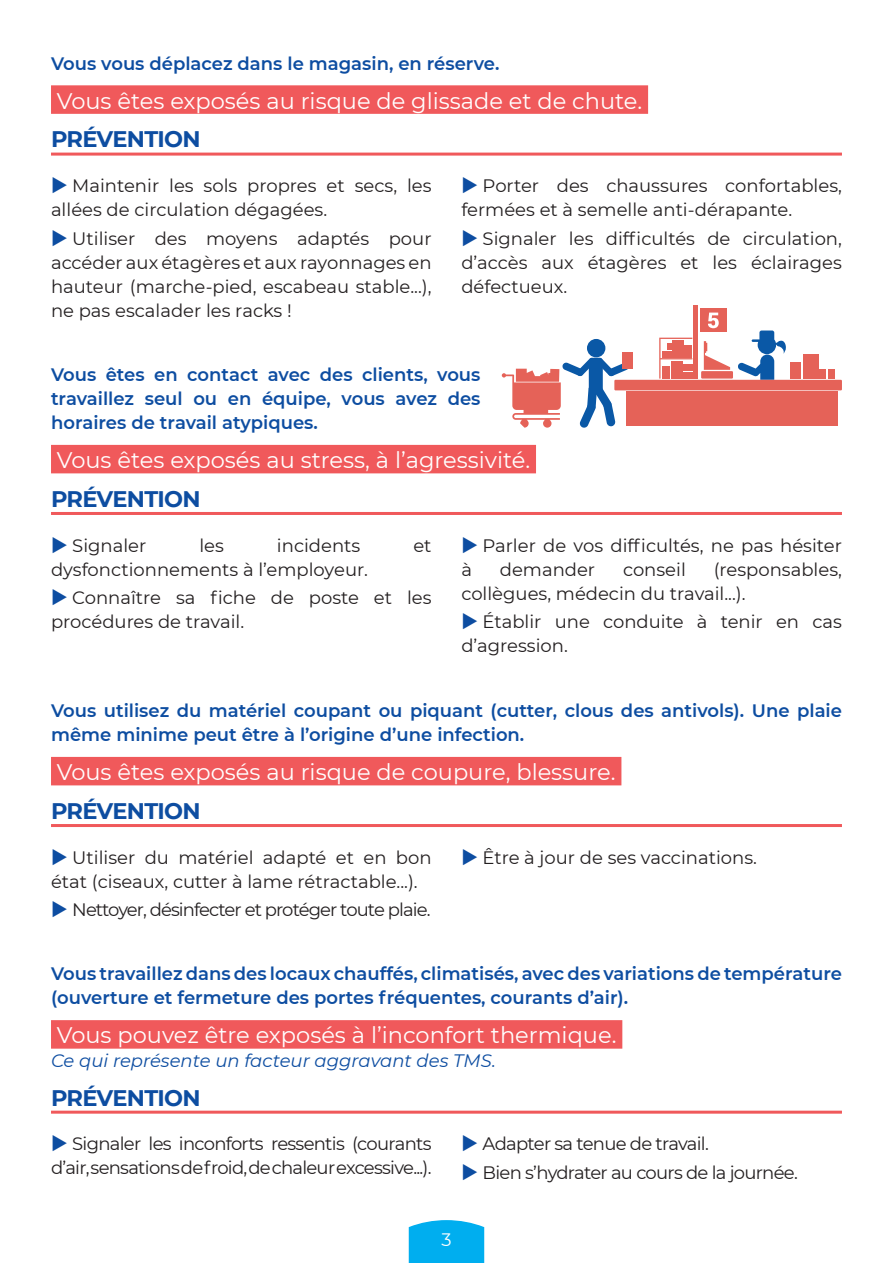
<style>
.page{position:relative;width:893px;height:1263px;background:#fff}
.page>*{position:absolute;margin:0;border:0;box-sizing:border-box;transform-origin:0 0}
.t1{font:22.5px "Montserrat";color:#fff}
.t2{font:700 22.5px "Montserrat";letter-spacing:-.03em;color:#0d4da1}
.t3{font:18px/24px "Montserrat";color:#231f20}
.t4{font:600 18px/24px "Montserrat";color:#0d4da1}
.t5{font:18px/24px "Montserrat";letter-spacing:-.04em;color:#231f20;text-align:right}
.t6{font:18px "Montserrat";letter-spacing:-.05em;color:#231f20}
.t7{font:italic 18px "Montserrat";color:#0d4da1}
.t8{font:18px "Montserrat";color:#fff}
</style>
<div class="page">
<svg style="left:408px;top:1220px;width:77px;height:43px"></svg>
<div style="left:51px;top:85px;width:597px;height:29px;background:#f0595b"></div>
<hr style="left:51px;top:153px;width:791px;height:3px;background:#f0595b">
<div style="left:51px;top:445px;width:485px;height:28px;background:#f0595b"></div>
<hr style="left:51px;top:512px;width:791px;height:3px;background:#f0595b">
<div style="left:51px;top:757px;width:570px;height:28px;background:#f0595b"></div>
<hr style="left:51px;top:824px;width:791px;height:3px;background:#f0595b">
<div style="left:587px;top:339px;width:18px;height:18px;background:#0a58a6;border-radius:50%"></div>
<svg style="left:737px;top:330px;width:50px;height:50px"></svg>
<svg style="left:502px;top:358px;width:127px;height:70px"></svg>
<div style="left:622px;top:352px;width:11px;height:17px;background:#e56258"></div>
<div style="left:791px;top:362px;width:10px;height:17px;background:#e56258"></div>
<div style="left:803px;top:354px;width:16px;height:25px;background:#e56258"></div>
<div style="left:820px;top:369px;width:6px;height:10px;background:#e56258"></div>
<div style="left:828px;top:369px;width:6px;height:10px;background:#e56258"></div>
<div style="left:614px;top:380px;width:228px;height:10px;background:#e56258"></div>
<div style="left:626px;top:391px;width:212px;height:35px;background:#e56258"></div>
<hr style="left:694px;top:305px;width:4px;height:74px;background:#e56258">
<div style="left:700px;top:309px;width:26px;height:23px;background:#e56258"></div>
<svg style="left:708px;top:313px;width:11px;height:15px"></svg>
<svg style="left:659px;top:338px;width:33px;height:41px"></svg>
<div style="left:701px;top:371px;width:32px;height:8px;background:#e56258"></div>
<svg style="left:704px;top:341px;width:26px;height:29px"></svg>
<div style="left:51px;top:1020px;width:571px;height:29px;background:#f0595b"></div>
<hr style="left:51px;top:1111px;width:791px;height:3px;background:#f0595b">
<p class="t4" style="left:51px;top:50px;width:450px">Vous vous déplacez dans le magasin, en réserve.</p>
<p class="t1" style="left:57px;top:85px;width:587px">Vous êtes exposés au risque de glissade et de chute.</p>
<p class="t2" style="left:51px;top:123px;width:151px">PRÉVENTION</p>
<p class="t3" style="left:51px;top:173px;width:382px;text-indent:21px">Maintenir les sols propres et secs, les allées de circulation dégagées.</p>
<p class="t3" style="left:51px;top:225px;width:382px;text-align:justify;text-indent:21px">Utiliser des moyens adaptés pour accéder aux étagères et aux rayonnages en hauteur (marche-pied, escabeau stable...), ne pas escalader les racks !</p>
<p class="t3" style="left:461px;top:173px;width:382px;text-indent:21px">Porter des chaussures confortables, fermées et à semelle anti-dérapante.</p>
<p class="t3" style="left:461px;top:225px;width:382px;text-align:justify;text-indent:21px">Signaler les difficultés de circulation, d’accès aux étagères et les éclairages défectueux.</p>
<p class="t4" style="left:51px;top:362px;width:431px;text-align:justify">Vous êtes en contact avec des clients, vous travaillez seul ou en équipe, vous avez des horaires de travail atypiques.</p>
<p class="t1" style="left:57px;top:445px;width:475px">Vous êtes exposés au stress, à l’agressivité.</p>
<p class="t2" style="left:51px;top:483px;width:151px">PRÉVENTION</p>
<p class="t3" style="left:72px;top:533px;width:75px">Signaler</p>
<p class="t3" style="left:199px;top:533px;width:26px">les</p>
<p class="t3" style="left:277px;top:533px;width:85px">incidents</p>
<p class="t3" style="left:413px;top:533px;width:20px">et</p>
<p class="t3" style="left:72px;top:554px;width:361px;line-height:28.2px;text-indent:-21px">dysfonctionnements à l’employeur.<br>Connaître sa fiche de poste et les</p>
<p class="t3" style="left:51px;top:609px;width:195px">procédures de travail.</p>
<p class="t3" style="left:483px;top:533px;width:361px">Parler de vos difficultés, ne pas hésiter</p>
<p class="t3" style="left:461px;top:557px;width:382px;text-indent:252px">(responsables, collègues, médecin du travail...).</p>
<p class="t3" style="left:461px;top:609px;width:382px;text-indent:21px">Établir une conduite à tenir en cas d’agression.</p>
<p class="t3" style="left:461px;top:557px;width:12px">à</p>
<p class="t3" style="left:500px;top:557px;width:97px">demander</p>
<p class="t3" style="left:623px;top:557px;width:64px">conseil</p>
<p class="t4" style="left:51px;top:698px;width:792px">Vous utilisez du matériel coupant ou piquant (cutter, clous des antivols). Une plaie même minime peut être à l’origine d’une infection.</p>
<p class="t1" style="left:57px;top:757px;width:560px">Vous êtes exposés au risque de coupure, blessure.</p>
<p class="t2" style="left:51px;top:795px;width:151px">PRÉVENTION</p>
<p class="t3" style="left:51px;top:845px;width:382px;text-indent:21px">Utiliser du matériel adapté et en bon état (ciseaux, cutter à lame rétractable...).</p>
<p class="t6" style="left:72px;top:897px;width:360px">Nettoyer, désinfecter et protéger toute plaie.</p>
<p class="t3" style="left:483px;top:845px;width:276px">Être à jour de ses vaccinations.</p>
<p class="t4" style="left:51px;top:961px;width:792px">Vous travaillez dans des locaux chauffés, climatisés, avec des variations de température (ouverture et fermeture des portes fréquentes, courants d’air).</p>
<p class="t1" style="left:57px;top:1020px;width:561px">Vous pouvez être exposés à l’inconfort thermique.</p>
<p class="t7" style="left:51px;top:1048px;width:446px">Ce qui représente un facteur aggravant des TMS.</p>
<p class="t2" style="left:51px;top:1082px;width:151px">PRÉVENTION</p>
<p class="t5" style="left:51px;top:1131px;width:382px">Signaler les inconforts ressentis (courants d’air, sensations de froid, de chaleur excessive...).</p>
<p class="t5" style="left:483px;top:1129px;width:317px;line-height:28.2px;text-align:left">Adapter sa tenue de travail.<br>Bien s’hydrater au cours de la journée.</p>
<p class="t8" style="left:441px;top:1227px;width:12px">3</p>
</div>
